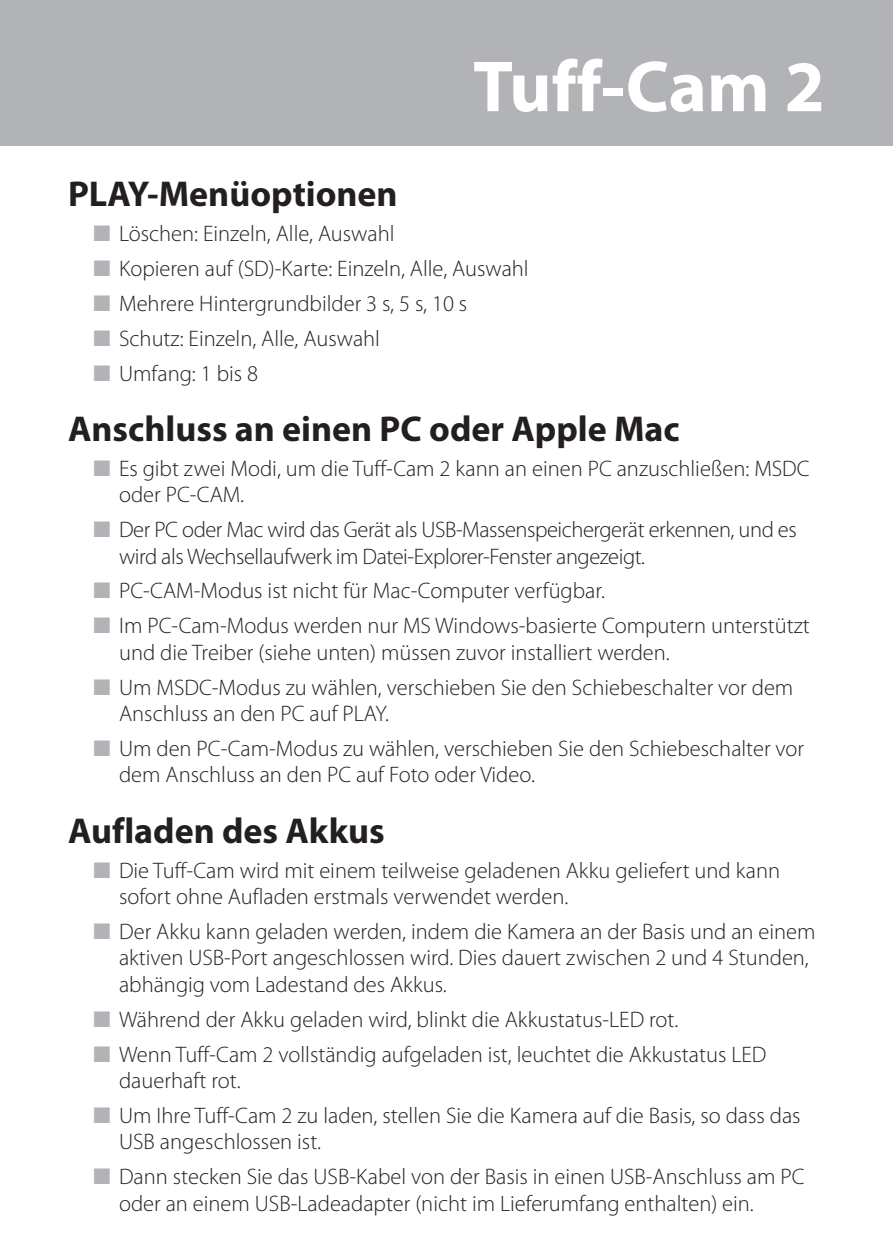
<style>
.page{position:relative;width:893px;height:1259px;background:#fff}
.page>*{position:absolute;margin:0;border:0;box-sizing:border-box;transform-origin:0 0}
.FRONT{font:700 72.9px "Myriad Pro";color:#fff}
.SUB_HEAD_VAG{font:700 36px "Myriad Pro";color:#231f20}
.indented_body_text{font:300 22.5px/26.4px "Myriad Pro";color:#231f20}
.indented_body_text-2{font:300 22.5px/26.4px "Myriad Pro";letter-spacing:-.02em;color:#231f20}
.s1{color:#b2b3b7}
</style>
<div class="page">
<div style="left:0;top:0;width:893px;height:145px;background:#b2b3b7"></div>
<p class="FRONT" style="left:473px;top:46px;width:353px">Tuff-Cam 2</p>
<p class="SUB_HEAD_VAG" style="left:68px;top:174px;width:331px">PLAY-Menüoptionen</p>
<p class="indented_body_text" style="left:94px;top:221px;width:303px"><span class="s1">■</span> Löschen: Einzeln, Alle, Auswahl</p>
<p class="indented_body_text" style="left:94px;top:255px;width:437px"><span class="s1">■</span> Kopieren auf (SD)-Karte: Einzeln, Alle, Auswahl</p>
<p class="indented_body_text" style="left:94px;top:290px;width:375px"><span class="s1">■</span> Mehrere Hintergrundbilder 3 s, 5 s, 10 s</p>
<p class="indented_body_text" style="left:94px;top:325px;width:288px"><span class="s1">■</span> Schutz: Einzeln, Alle, Auswahl</p>
<p class="indented_body_text" style="left:94px;top:360px;width:166px"><span class="s1">■</span> Umfang: 1 bis 8</p>
<p class="SUB_HEAD_VAG" style="left:68px;top:408px;width:613px">Anschluss an einen PC oder Apple Mac</p>
<p class="indented_body_text" style="left:119px;top:455px;width:692px;text-indent:-26px"><span class="s1">■</span> Es gibt zwei Modi, um die Tuff-Cam 2 kann an einen PC anzuschließen: MSDC oder PC-CAM.</p>
<p class="indented_body_text-2" style="left:119px;top:517px;width:679px;text-indent:-26px"><span class="s1">■</span> Der PC oder Mac wird das Gerät als USB-Massenspeichergerät erkennen, und es wird als Wechsellaufwerk im Datei-Explorer-Fenster angezeigt.</p>
<p class="indented_body_text" style="left:94px;top:578px;width:513px"><span class="s1">■</span> PC-CAM-Modus ist nicht für Mac-Computer verfügbar.</p>
<p class="indented_body_text" style="left:119px;top:613px;width:692px;text-indent:-26px"><span class="s1">■</span> Im PC-Cam-Modus werden nur MS Windows-basierte Computern unterstützt und die Treiber (siehe unten) müssen zuvor installiert werden.</p>
<p class="indented_body_text" style="left:119px;top:674px;width:676px;text-indent:-26px"><span class="s1">■</span> Um MSDC-Modus zu wählen, verschieben Sie den Schiebeschalter vor dem<br>Anschluss an den PC auf PLAY.</p>
<p class="indented_body_text" style="left:119px;top:735px;width:687px;text-indent:-26px"><span class="s1">■</span> Um den PC-Cam-Modus zu wählen, verschieben Sie den Schiebeschalter vor dem Anschluss an den PC auf Foto oder Video.</p>
<p class="SUB_HEAD_VAG" style="left:68px;top:810px;width:318px">Aufladen des Akkus</p>
<p class="indented_body_text" style="left:119px;top:857px;width:663px;text-indent:-26px"><span class="s1">■</span> Die Tuff-Cam wird mit einem teilweise geladenen Akku geliefert und kann sofort ohne Aufladen erstmals verwendet werden.</p>
<p class="indented_body_text" style="left:119px;top:918px;width:698px;text-indent:-26px"><span class="s1">■</span> Der Akku kann geladen werden, indem die Kamera an der Basis und an einem aktiven USB-Port angeschlossen wird. Dies dauert zwischen 2 und 4 Stunden, abhängig vom Ladestand des Akkus.</p>
<p class="indented_body_text" style="left:94px;top:1006px;width:586px"><span class="s1">■</span> Während der Akku geladen wird, blinkt die Akkustatus-LED rot.</p>
<p class="indented_body_text" style="left:119px;top:1041px;width:649px;text-indent:-26px"><span class="s1">■</span> Wenn Tuff-Cam 2 vollständig aufgeladen ist, leuchtet die Akkustatus LED dauerhaft rot.</p>
<p class="indented_body_text" style="left:119px;top:1102px;width:683px;text-indent:-26px"><span class="s1">■</span> Um Ihre Tuff-Cam 2 zu laden, stellen Sie die Kamera auf die Basis, so dass das<br>USB angeschlossen ist.</p>
<p class="indented_body_text" style="left:119px;top:1163px;width:687px;text-indent:-26px"><span class="s1">■</span> Dann stecken Sie das USB-Kabel von der Basis in einen USB-Anschluss am PC oder an einem USB-Ladeadapter (nicht im Lieferumfang enthalten) ein.</p>
</div>
